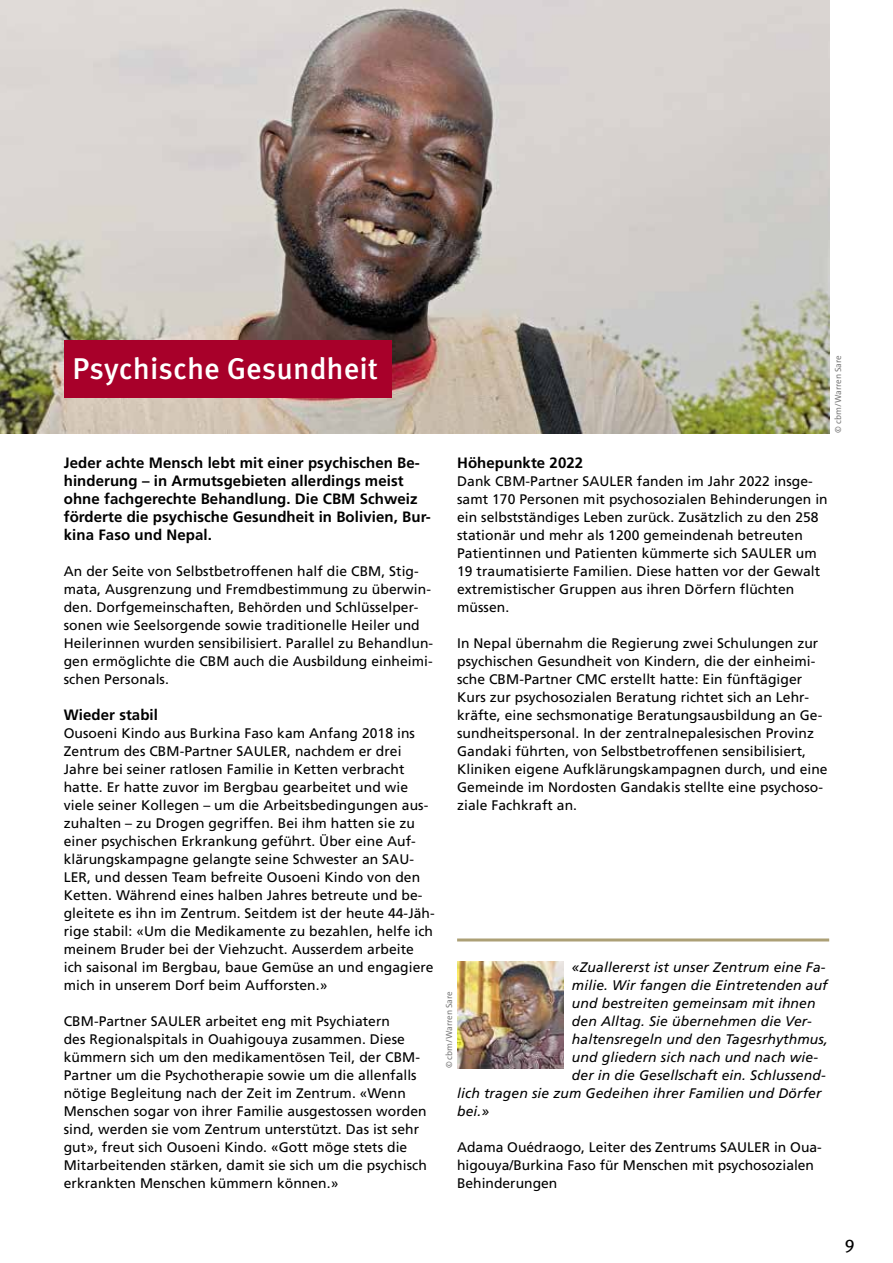
<style>
.page{position:relative;width:893px;height:1263px;background:#fff}
.page>*{position:absolute;margin:0;border:0;box-sizing:border-box;transform-origin:0 0}
.t1{font:500 30px "Meta Pro";color:#fff}
.t2{font:18px "Meta Pro";color:#000}
.fliessbold{font:700 15px/18px "Frutiger LT Com";letter-spacing:.005em;color:#000}
.fliesstext{font:13.8px/18px "Frutiger LT Com";letter-spacing:.005em;color:#000}
.fliesstext-2{font:italic 13.8px "Frutiger LT Com";letter-spacing:.01em;color:#000}
.t3{font:9px "The Sans Plain";color:#7c7c7c}
</style>
<div class="page">
<img style="left:457px;top:962px;width:106px;height:106px">
<img style="left:0;top:0;width:829px;height:433px">
<hr style="left:457px;top:938px;width:372px;height:3px;background:#aca076">
<div style="left:64px;top:341px;width:328px;height:57px;background:#a8002a"></div>
<p class="t1" style="left:73px;top:349px;width:307px">Psychische Gesundheit</p>
<p class="t3" style="left:830px;top:433px;width:79px;rotate:-90deg">© cbm/Warren Sare</p>
<p class="fliessbold" style="left:64px;top:454px;width:368px">Jeder achte Mensch lebt mit einer psychischen Be&shy;hinderung – in Armutsgebieten allerdings meist ohne fachgerechte Behandlung. Die CBM Schweiz förderte die psychische Gesundheit in Bolivien, Bur&shy;kina Faso und Nepal.</p>
<p class="fliesstext" style="left:64px;top:562px;width:371px">An der Seite von Selbstbetroffenen half die CBM, Stig&shy;mata, Ausgrenzung und Fremdbestimmung zu überwin&shy;den. Dorfgemeinschaften, Behörden und Schlüsselper&shy;sonen wie Seelsorgende sowie traditionelle Heiler und Heilerinnen wurden sensibilisiert. Parallel zu Behandlun&shy;gen ermöglichte die CBM auch die Ausbildung einheimi&shy;schen Personals.</p>
<p class="fliessbold" style="left:64px;top:706px;width:96px">Wieder stabil</p>
<p class="fliesstext" style="left:64px;top:724px;width:372px">Ousoeni Kindo aus Burkina Faso kam Anfang 2018 ins Zentrum des CBM-Partner SAULER, nachdem er drei Jahre bei seiner ratlosen Familie in Ketten verbracht hatte. Er hatte zuvor im Bergbau gearbeitet und wie viele seiner Kollegen – um die Arbeitsbedingungen aus&shy;zuhalten – zu Drogen gegriffen. Bei ihm hatten sie zu einer psychischen Erkrankung geführt. Über eine Auf&shy;klärungskampagne gelangte seine Schwester an SAU-LER, und dessen Team befreite Ousoeni Kindo von den Ketten. Während eines halben Jahres betreute und be&shy;gleitete es ihn im Zentrum. Seitdem ist der heute 44-Jäh&shy;rige stabil: «Um die Medikamente zu bezahlen, helfe ich meinem Bruder bei der Viehzucht. Ausserdem arbeite ich saisonal im Bergbau, baue Gemüse an und engagiere mich in unserem Dorf beim Aufforsten.»</p>
<p class="fliesstext" style="left:64px;top:1012px;width:365px">CBM-Partner SAULER arbeitet eng mit Psychiatern<br>des Regionalspitals in Ouahigouya zusammen. Diese kümmern sich um den medikamentösen Teil, der CBM-Partner um die Psychotherapie sowie um die allenfalls nötige Begleitung nach der Zeit im Zentrum. «Wenn Menschen sogar von ihrer Familie ausgestossen worden sind, werden sie vom Zentrum unterstützt. Das ist sehr gut», freut sich Ousoeni Kindo. «Gott möge stets die Mitarbeitenden stärken, damit sie sich um die psychisch erkrankten Menschen kümmern können.»</p>
<p class="fliessbold" style="left:457px;top:454px;width:128px">Höhepunkte 2022</p>
<p class="fliesstext" style="left:457px;top:472px;width:372px">Dank CBM-Partner SAULER fanden im Jahr 2022 insge&shy;samt 170 Personen mit psychosozialen Behinderungen in ein selbstständiges Leben zurück. Zusätzlich zu den 258 stationär und mehr als 1200 gemeindenah betreuten Patientinnen und Patienten kümmerte sich SAULER um 19 traumatisierte Familien. Diese hatten vor der Gewalt extremistischer Gruppen aus ihren Dörfern flüchten müssen.</p>
<p class="fliesstext" style="left:457px;top:634px;width:372px">In Nepal übernahm die Regierung zwei Schulungen zur psychischen Gesundheit von Kindern, die der einheimi&shy;sche CBM-Partner CMC erstellt hatte: Ein fünftägiger Kurs zur psychosozialen Beratung richtet sich an Lehr&shy;kräfte, eine sechsmonatige Beratungsausbildung an Ge&shy;sundheitspersonal. In der zentralnepalesischen Provinz Gandaki führten, von Selbstbetroffenen sensibilisiert, Kliniken eigene Aufklärungskampagnen durch, und eine Gemeinde im Nordosten Gandakis stellte eine psychoso&shy;ziale Fachkraft an.</p>
<p class="fliesstext-2" style="left:572px;top:959px;width:255px">«Zuallererst ist unser Zentrum eine Fa-</p>
<p class="fliesstext-2" style="left:572px;top:977px;width:257px">milie. Wir fangen die Eintretenden auf</p>
<p class="fliesstext-2" style="left:572px;top:995px;width:245px">und bestreiten gemeinsam mit ihnen</p>
<p class="fliesstext-2" style="left:572px;top:1013px;width:241px">den Alltag. Sie übernehmen die Ver-</p>
<p class="fliesstext-2" style="left:572px;top:1031px;width:257px">haltensregeln und den Tagesrhythmus,</p>
<p class="fliesstext-2" style="left:572px;top:1049px;width:248px">und gliedern sich nach und nach wie-</p>
<p class="fliesstext-2" style="left:572px;top:1067px;width:255px">der in die Gesellschaft ein. Schlussend-</p>
<p class="fliesstext-2" style="left:457px;top:1085px;width:366px">lich tragen sie zum Gedeihen ihrer Familien und Dörfer</p>
<p class="fliesstext-2" style="left:457px;top:1103px;width:34px">bei.»</p>
<p class="fliesstext" style="left:457px;top:1138px;width:366px">Adama Ouédraogo, Leiter des Zentrums SAULER in Oua&shy;higouya/Burkina Faso für Menschen mit psychosozialen<br>Behinderungen</p>
<p class="t3" style="left:441px;top:1068px;width:79px;rotate:-90deg">© cbm/Warren Sare</p>
<h2 class="t2" style="left:845px;top:1231px;width:12px">9</h2>
</div>
